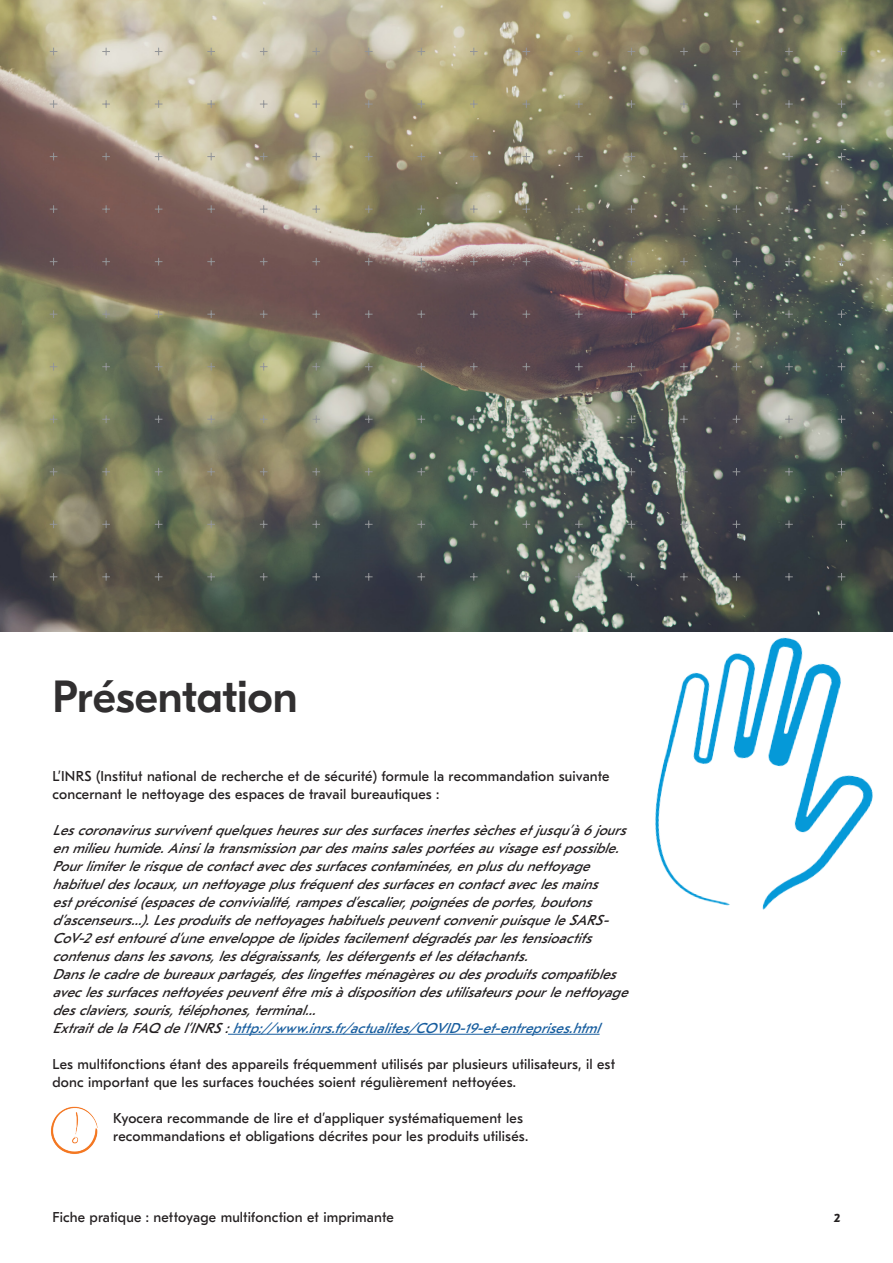
<style>
.page{position:relative;width:893px;height:1263px;background:#fff}
.page>*{position:absolute;margin:0;border:0;box-sizing:border-box;transform-origin:0 0}
.Title_-_Medium{font:500 45px "GT Eesti Pro Display";letter-spacing:-.005em;color:#312f30}
.Paragraph_-_Regular{font:italic 14.25px/18px "GT Eesti Pro Text";color:#231f20}
.Paragraph_-_Regular-2{font:14.25px/18px "GT Eesti Pro Text";letter-spacing:.01em;color:#231f20}
.Paragraph_-_Regular-3{font:italic 14.25px "GT Eesti Pro Text";color:#175d9e}
.t1{font:700 12px "GT Eesti Pro Text";color:#231f20}
.s1{color:#231f20}
</style>
<div class="page">
<hr style="left:228px;top:1034px;width:372px;height:1px;background:#175d9e">
<img style="left:0;top:0;width:893px;height:631px">
<img style="left:49px;top:14px;width:797px;height:567px">
<img style="left:496px;top:557px;width:397px;height:353px">
<img style="left:51px;top:1106px;width:47px;height:48px">
<p class="Title_-_Medium" style="left:53px;top:672px;width:247px">Présentation</p>
<p class="Paragraph_-_Regular-2" style="left:53px;top:767px;width:559px">L’INRS (Institut national de recherche et de sécurité) formule la recommandation suivante concernant le nettoyage des espaces de travail bureautiques :</p>
<p class="Paragraph_-_Regular" style="left:53px;top:821px;width:581px">Lescoronavirussurviventquelquesheuressurdessurfacesinertessèchesetjusqu’à6jours enmilieuhumide.Ainsilatransmissionpardesmainssalesportéesauvisageestpossible.</p>
<p class="Paragraph_-_Regular" style="left:53px;top:857px;width:563px">Pourlimiterlerisquedecontactavecdessurfacescontaminées,enplusdunettoyage habitueldeslocaux,unnettoyageplusfréquentdessurfacesencontactaveclesmains estpréconisé(espacesdeconvivialité,rampesd’escalier,poignéesdeportes,boutons d’ascenseurs…).LesproduitsdenettoyageshabituelspeuventconvenirpuisqueleSARS-CoV-2estentouréd’uneenveloppedelipidesfacilementdégradésparlestensioactifs contenusdanslessavons,lesdégraissants,lesdétergentsetlesdétachants.</p>
<p class="Paragraph_-_Regular" style="left:53px;top:965px;width:583px">Danslecadredebureauxpartagés,deslingettesménagèresoudesproduitscompatibles aveclessurfacesnettoyéespeuventêtremisàdispositiondesutilisateurspourlenettoyage desclaviers,souris,téléphones,terminal…</p>
<p class="Paragraph_-_Regular-3" style="left:53px;top:1020px;width:555px"><span class="s1">ExtraitdelaFAQdel’INRS:</span>http://www.inrs.fr/actualites/COVID-19-et-entreprises.html</p>
<p class="Paragraph_-_Regular-2" style="left:53px;top:1055px;width:564px">Les multifonctions étant des appareils fréquemment utilisés par plusieurs utilisateurs, il est donc important que les surfaces touchées soient régulièrement nettoyées.</p>
<p class="Paragraph_-_Regular-2" style="left:113px;top:1109px;width:417px">Kyocera recommande de lire et d’appliquer systématiquement les recommandations et obligations décrites pour les produits utilisés.</p>
<p class="Paragraph_-_Regular-2" style="left:53px;top:1208px;width:343px">Fiche pratique : nettoyage multifonction et imprimante</p>
<p class="t1" style="left:834px;top:1211px;width:8px">2</p>
</div>
